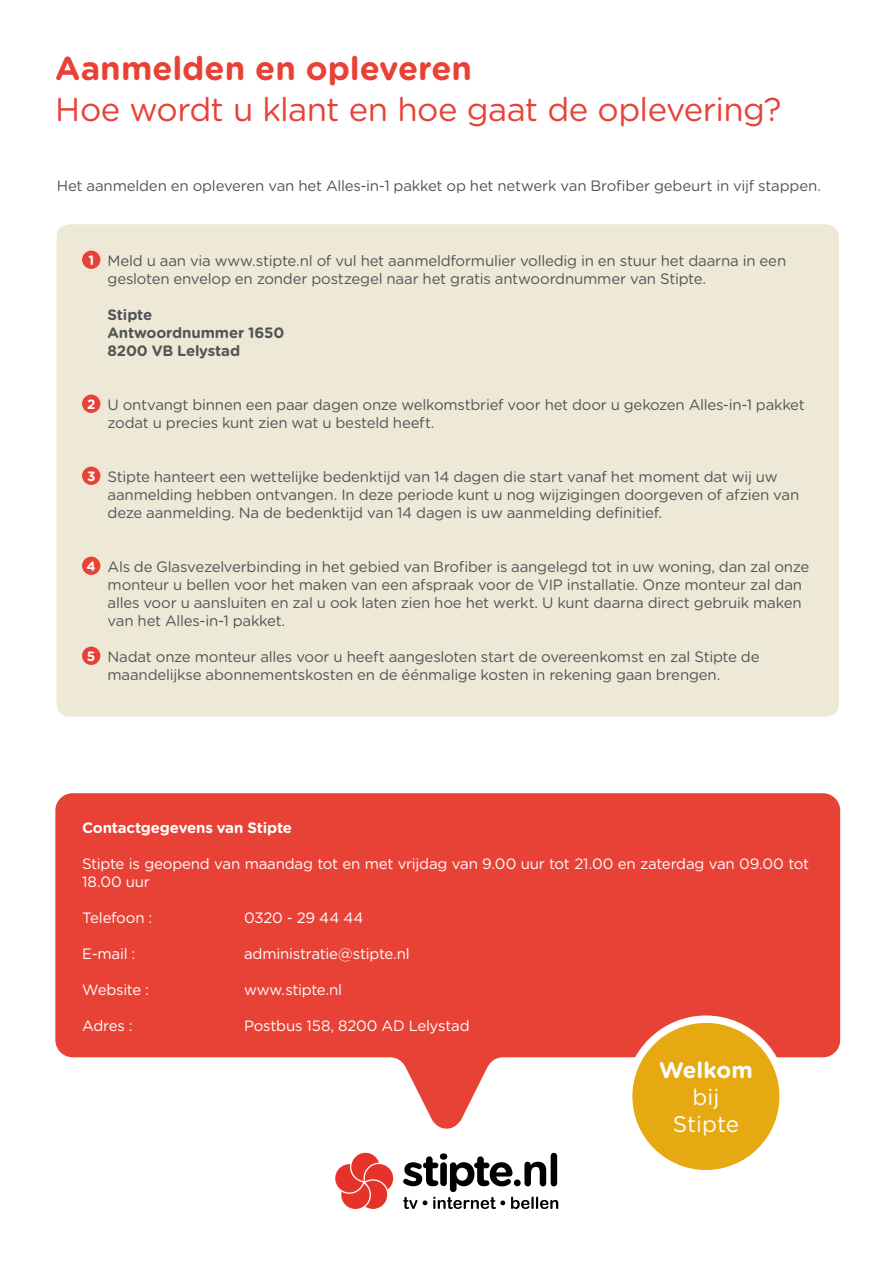
<style>
.page{position:relative;width:893px;height:1263px;background:#fff}
.page>*{position:absolute;margin:0;border:0;box-sizing:border-box;transform-origin:0 0}
.t1{font:33px "Gotham Rounded";letter-spacing:-.02em;color:#e84237}
.t2{font:700 33px "Gotham Rounded";letter-spacing:-.005em;color:#e84237}
.t3{font:22.5px/27px "Gotham Rounded";color:#fff;text-align:center}
.t4{font:700 22.5px "Gotham Rounded";color:#fff}
.t5{font:15px/18px "Gotham Rounded";letter-spacing:-.015em;color:#525557}
.t6{font:15px/18px "Gotham Rounded";letter-spacing:-.015em;color:#fff}
.t7{font:700 15px/18px "Gotham Rounded";letter-spacing:-.01em;color:#525557}
.t8{font:700 15px "Gotham Rounded";letter-spacing:-.015em;color:#fff}
.s1{font-weight:700;font-size:13.5px;color:#fff}
</style>
<div class="page">
<svg style="left:335px;top:1153px;width:59px;height:56px"></svg>
<svg style="left:403px;top:1153px;width:155px;height:56px"></svg>
<div style="left:57px;top:224px;width:782px;height:492px;background:#eee8d7;border-radius:13px"></div>
<div style="left:82px;top:251px;width:18px;height:18px;background:#e84237;border-radius:50%"></div>
<div style="left:82px;top:395px;width:18px;height:18px;background:#e84237;border-radius:50%"></div>
<div style="left:82px;top:467px;width:18px;height:18px;background:#e84237;border-radius:50%"></div>
<div style="left:82px;top:557px;width:18px;height:18px;background:#e84237;border-radius:50%"></div>
<div style="left:82px;top:647px;width:18px;height:18px;background:#e84237;border-radius:50%"></div>
<svg style="left:55px;top:793px;width:785px;height:336px;fill:#e84237"></svg>
<div style="left:629px;top:1019px;width:154px;height:155px;background:#e6a911;border-radius:50%"></div>
<div style="left:625px;top:1015px;width:162px;height:162px;border:7px solid #fff;border-radius:50%"></div>
<h1 class="t2" style="left:55px;top:45px;width:418px">Aanmelden en opleveren</h1>
<h1 class="t1" style="left:55px;top:87px;width:728px">Hoe wordt u klant en hoe gaat de oplevering?</h1>
<p class="t5" style="left:57px;top:176px;width:766px">Het aanmelden en opleveren van het Alles-in-1 pakket op het netwerk van Brofiber gebeurt in vijf stappen.</p>
<p class="t5" style="left:108px;top:251px;width:680px;text-indent:-19px"><span class="s1">1</span> Meld u aan via www.stipte.nl of vul het aanmeldformulier volledig in en stuur het daarna in een gesloten envelop en zonder postzegel naar het gratis antwoordnummer van Stipte.</p>
<p class="t7" style="left:108px;top:305px;width:178px">Stipte<br>Antwoordnummer 1650<br>8200 VB Lelystad</p>
<p class="t5" style="left:108px;top:395px;width:699px;text-indent:-21px"><span class="s1">2</span> U ontvangt binnen een paar dagen onze welkomstbrief voor het door u gekozen Alles-in-1 pakket zodat u precies kunt zien wat u besteld heeft.</p>
<p class="t5" style="left:108px;top:467px;width:693px;text-indent:-21px"><span class="s1">3</span> Stipte hanteert een wettelijke bedenktijd van 14 dagen die start vanaf het moment dat wij uw aanmelding hebben ontvangen. In deze periode kunt u nog wijzigingen doorgeven of afzien van deze aanmelding. Na de bedenktijd van 14 dagen is uw aanmelding definitief.</p>
<p class="t5" style="left:108px;top:557px;width:703px;text-indent:-21px"><span class="s1">4</span> Als de Glasvezelverbinding in het gebied van Brofiber is aangelegd tot in uw woning, dan zal onze monteur u bellen voor het maken van een afspraak voor de VIP installatie. Onze monteur zal dan alles voor u aansluiten en zal u ook laten zien hoe het werkt. U kunt daarna direct gebruik maken van het Alles-in-1 pakket.</p>
<p class="t5" style="left:108px;top:647px;width:653px;text-indent:-21px"><span class="s1">5</span> Nadat onze monteur alles voor u heeft aangesloten start de overeenkomst en zal Stipte de maandelijkse abonnementskosten en de éénmalige kosten in rekening gaan brengen.</p>
<p class="t8" style="left:82px;top:816px;width:212px">Contactgegevens van Stipte</p>
<p class="t6" style="left:82px;top:854px;width:728px">Stipte is geopend van maandag tot en met vrijdag van 9.00 uur tot 21.00 en zaterdag van 09.00 tot<br>18.00 uur</p>
<p class="t6" style="left:82px;top:908px;width:72px">Telefoon :</p>
<p class="t6" style="left:244px;top:908px;width:121px">0320 - 29 44 44</p>
<p class="t6" style="left:82px;top:944px;width:55px">E-mail :</p>
<p class="t6" style="left:244px;top:944px;width:167px">administratie@stipte.nl</p>
<p class="t6" style="left:82px;top:980px;width:68px">Website :</p>
<p class="t6" style="left:244px;top:980px;width:100px">www.stipte.nl</p>
<p class="t6" style="left:82px;top:1016px;width:52px">Adres :</p>
<p class="t6" style="left:244px;top:1016px;width:227px">Postbus 158, 8200 AD Lelystad</p>
<h2 class="t4" style="left:659px;top:1054px;width:95px">Welkom</h2>
<h2 class="t3" style="left:673px;top:1083px;width:68px">bij<br>Stipte</h2>
</div>
